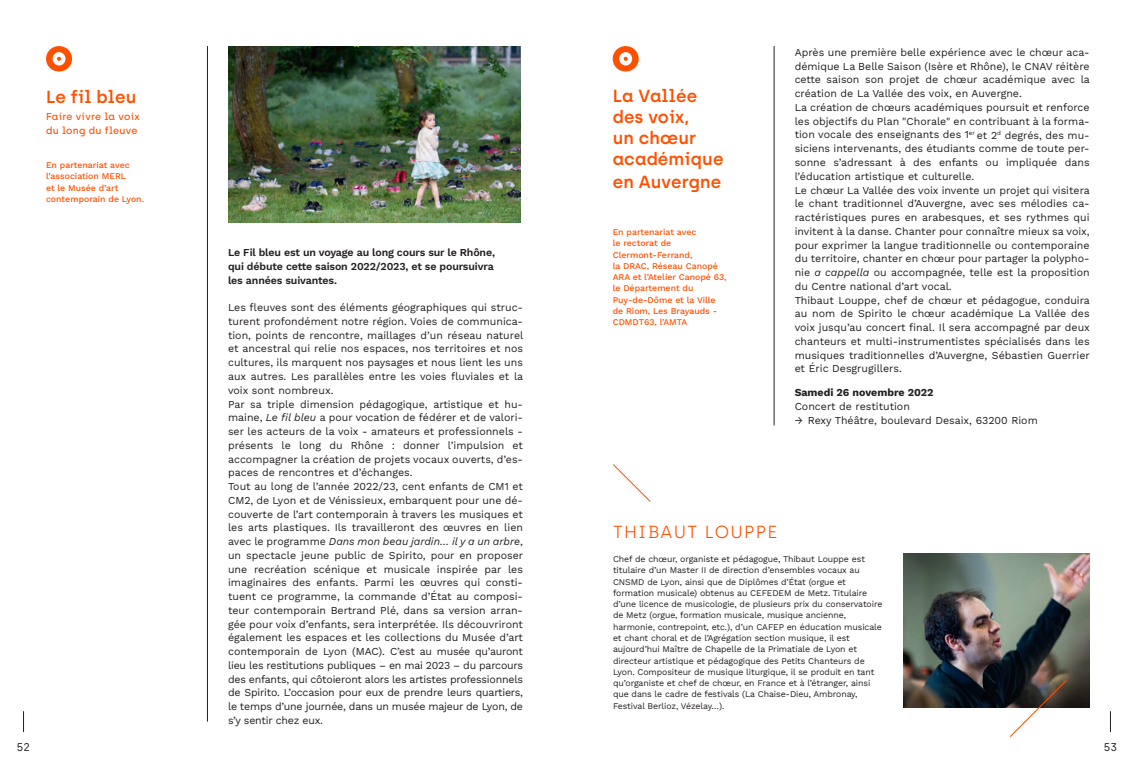
<style>
.page{position:relative;width:1134px;height:780px;background:#fff}
.page>*{position:absolute;margin:0;border:0;box-sizing:border-box;transform-origin:0 0}
.t1{font:600 17.5px/21.5px "Archia";letter-spacing:.01em;color:#ff5000}
.t2{font:300 17.5px "Archia";letter-spacing:.07em;color:#ff5000}
.t3{font:11.25px "Archia";color:#231f20}
.Corps{font:10.62px/13.8px "Work Sans";color:#231f20;text-align:justify}
.Corps-2{font:500 10px/13.8px "Archia";letter-spacing:.03em;color:#ff5000}
.Corps-3{font:8.75px/11.2px "Work Sans";letter-spacing:-.01em;color:#231f20}
.Corps-4{font:8.75px/11.2px "Work Sans";color:#ff5000}
.s1{font-style:italic}
</style>
<div class="page">
<svg style="left:23px;top:711px;width:1px;height:21px"></svg>
<svg style="left:1110px;top:711px;width:1px;height:21px"></svg>
<hr style="left:207px;top:46px;width:1px;height:675px;background:#231f20">
<hr style="left:774px;top:46px;width:1px;height:379px;background:#231f20">
<svg style="left:46px;top:46px;width:26px;height:25px"></svg>
<svg style="left:613px;top:46px;width:26px;height:25px"></svg>
<img style="left:904px;top:553px;width:186px;height:155px">
<svg style="left:1009px;top:679px;width:58px;height:58px"></svg>
<svg style="left:613px;top:464px;width:38px;height:38px"></svg>
<img style="left:228px;top:46px;width:293px;height:176px">
<p class="t1" style="left:46px;top:85px;width:92px">Le fil bleu</p>
<p class="Corps-2" style="left:46px;top:109px;width:95px">Faire vivre la voix du long du fleuve</p>
<p class="Corps-4" style="left:46px;top:159px;width:100px">En partenariat avec l’association MERL<br>et le Musée d’art contemporain de Lyon.</p>
<p class="Corps" style="left:228px;top:245px;width:268px;text-align:left">Le Fil bleu est un voyage au long cours sur le Rhône, qui débute cette saison 2022/2023, et se poursuivra les années suivantes.</p>
<p class="Corps" style="left:228px;top:300px;width:297px">Les fleuves sont des éléments géographiques qui struc&shy;turent profondément notre région. Voies de communica&shy;tion, points de rencontre, maillages d’un réseau naturel et ancestral qui relie nos espaces, nos territoires et nos cultures, ils marquent nos paysages et nous lient les uns aux autres. Les parallèles entre les voies fluviales et la voix sont nombreux.</p>
<p class="Corps" style="left:228px;top:396px;width:296px">Par sa triple dimension pédagogique, artistique et hu&shy;maine, <span class="s1">Le fil bleu</span> a pour vocation de fédérer et de valori&shy;ser les acteurs de la voix - amateurs et professionnels - présents le long du Rhône : donner l’impulsion et accompagner la création de projets vocaux ouverts, d’es&shy;paces de rencontres et d’échanges.</p>
<p class="Corps" style="left:228px;top:479px;width:297px">Tout au long de l’année 2022/23, cent enfants de CM1 et CM2, de Lyon et de Vénissieux, embarquent pour une dé&shy;couverte de l’art contemporain à travers les musiques et les arts plastiques. Ils travailleront des œuvres en lien avec le programme <span class="s1">Dans mon beau jardin… il y a un arbre</span>, un spectacle jeune public de Spirito, pour en proposer une recréation scénique et musicale inspirée par les imaginaires des enfants. Parmi les œuvres qui consti&shy;tuent ce programme, la commande d’État au composi&shy;teur contemporain Bertrand Plé, dans sa version arran&shy;gée pour voix d’enfants, sera interprétée. Ils découvriront également les espaces et les collections du Musée d’art contemporain de Lyon (MAC). C’est au musée qu’auront lieu les restitutions publiques – en mai 2023 – du parcours des enfants, qui côtoieront alors les artistes professionnels de Spirito. L’occasion pour eux de prendre leurs quartiers, le temps d’une journée, dans un musée majeur de Lyon, de s’y sentir chez eux.</p>
<p class="t1" style="left:613px;top:85px;width:112px">La Vallée des voix,<br>un chœur académique en Auvergne</p>
<p class="Corps-4" style="left:613px;top:226px;width:115px">En partenariat avec<br>le rectorat de<br>Clermont-Ferrand,<br>la DRAC, Réseau Canopé<br>ARA et l’Atelier Canopé 63, le Département du<br>Puy-de-Dôme et la Ville de Riom, Les Brayauds -<br>CDMDT63, l’AMTA</p>
<p class="Corps" style="left:795px;top:45px;width:297px">Après une première belle expérience avec le chœur aca&shy;démique La Belle Saison (Isère et Rhône), le CNAV réitère cette saison son projet de chœur académique avec la création de La Vallée des voix, en Auvergne.</p>
<p class="Corps" style="left:795px;top:100px;width:296px">La création de chœurs académiques poursuit et renforce les objectifs du Plan "Chorale" en contribuant à la forma&shy;tion vocale des enseignants des 1<sup>er</sup> et 2<sup>d</sup> degrés, des mu&shy;siciens intervenants, des étudiants comme de toute per&shy;sonne s’adressant à des enfants ou impliquée dans l’éducation artistique et culturelle.</p>
<p class="Corps" style="left:795px;top:183px;width:297px">Le chœur La Vallée des voix invente un projet qui visitera le chant traditionnel d’Auvergne, avec ses mélodies ca&shy;ractéristiques pures en arabesques, et ses rythmes qui invitent à la danse. Chanter pour connaître mieux sa voix, pour exprimer la langue traditionnelle ou contemporaine du territoire, chanter en chœur pour partager la polypho&shy;nie <span class="s1">a cappella</span> ou accompagnée, telle est la proposition du Centre national d’art vocal.</p>
<p class="Corps" style="left:795px;top:293px;width:297px">Thibaut Louppe, chef de chœur et pédagogue, conduira au nom de Spirito le chœur académique La Vallée des voix jusqu’au concert final. Il sera accompagné par deux chanteurs et multi-instrumentistes spécialisés dans les musiques traditionnelles d’Auvergne, Sébastien Guerrier et Éric Desgrugillers.</p>
<p class="Corps" style="left:795px;top:385px;width:140px">Samedi 26 novembre 2022</p>
<p class="Corps" style="left:795px;top:399px;width:117px">Concert de restitution</p>
<p class="Corps" style="left:795px;top:412px;width:245px">→ Rexy Théâtre, boulevard Desaix, 63200 Riom</p>
<p class="t2" style="left:613px;top:521px;width:166px">THIBAUT LOUPPE</p>
<p class="Corps-3" style="left:613px;top:553px;width:271px">Chef de chœur, organiste et pédagogue, Thibaut Louppe est titulaire d’un Master II de direction d’ensembles vocaux au CNSMD de Lyon, ainsi que de Diplômes d’État (orgue et formation musicale) obtenus au CEFEDEM de Metz. Titulaire d’une licence de musicologie, de plusieurs prix du conservatoire de Metz (orgue, formation musicale, musique ancienne, harmonie, contrepoint, etc.), d’un CAFEP en éducation musicale et chant choral et de l’Agrégation section musique, il est aujourd’hui Maître de Chapelle de la Primatiale de Lyon et directeur artistique et pédagogique des Petits Chanteurs de Lyon. Compositeur de musique liturgique, il se produit en tant qu’organiste et chef de chœur, en France et à l’étranger, ainsi que dans le cadre de festivals (La Chaise-Dieu, Ambronay, Festival Berlioz, Vézelay…).</p>
<p class="t3" style="left:17px;top:740px;width:15px">52</p>
<p class="t3" style="left:1104px;top:740px;width:15px">53</p>
</div>
